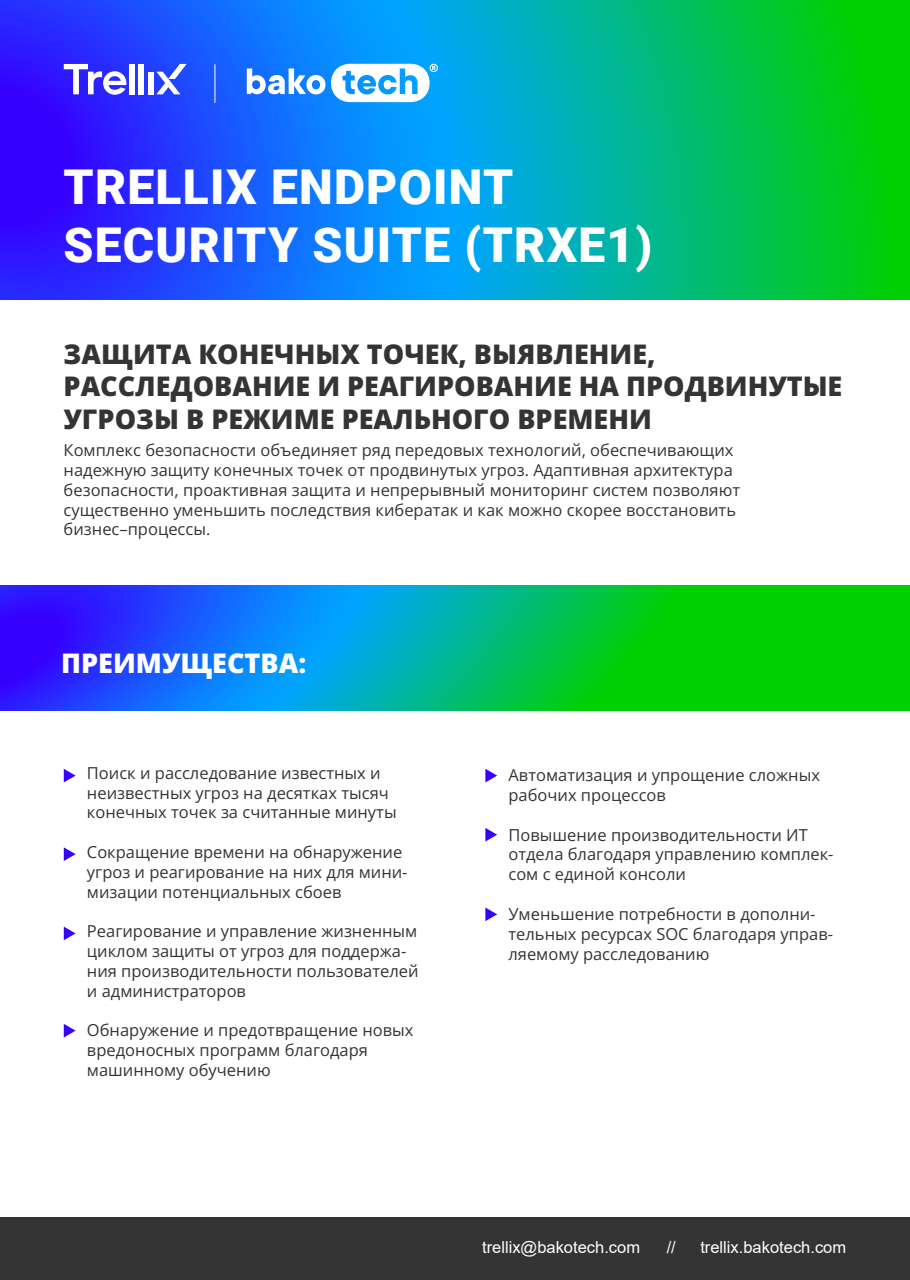
<style>
.page{position:relative;width:910px;height:1280px;background:#fff}
.page>*{position:absolute;margin:0;border:0;box-sizing:border-box;transform-origin:0 0}
.t1{font:900 48px/57.6px "Roboto";letter-spacing:.025em;color:#fff}
.t2{font:800 27px/32.4px "Open Sans";color:#343434}
.t3{font:800 27px "Open Sans";color:#fff}
.t4{font:16.5px/19.8px "Open Sans";color:#343434}
.t5{font:16.5px "Arial";color:#fff}
</style>
<div class="page">
<svg style="left:0;top:586px;width:910px;height:125px;background:#099a89"></svg>
<svg style="left:0;top:0;width:910px;height:299px;background:#0b8eb3"></svg>
<svg style="left:64px;top:64px;width:63px;height:31px"></svg>
<div style="left:129px;top:64px;width:6px;height:30px;background:#fff"></div>
<div style="left:139px;top:64px;width:5px;height:30px;background:#fff"></div>
<div style="left:148px;top:72px;width:5px;height:22px;background:#fff"></div>
<svg style="left:156px;top:64px;width:30px;height:30px"></svg>
<hr style="left:215px;top:64px;width:1px;height:39px;background:#fff">
<svg style="left:247px;top:64px;width:191px;height:38px"></svg>
<svg style="left:64px;top:769px;width:12px;height:13px"></svg>
<svg style="left:485px;top:769px;width:12px;height:13px"></svg>
<svg style="left:485px;top:828px;width:12px;height:13px"></svg>
<svg style="left:485px;top:907px;width:12px;height:14px"></svg>
<svg style="left:64px;top:847px;width:12px;height:14px"></svg>
<svg style="left:64px;top:926px;width:12px;height:14px"></svg>
<svg style="left:64px;top:1024px;width:12px;height:13px"></svg>
<div style="left:0;top:1216px;width:910px;height:64px;background:#343434"></div>
<h1 class="t1" style="left:64px;top:157px;width:590px">TRELLIX ENDPOINT<br>SECURITY SUITE (TRXE1)</h1>
<h2 class="t2" style="left:64px;top:337px;width:780px">ЗАЩИТА КОНЕЧНЫХ ТОЧЕК, ВЫЯВЛЕНИЕ,<br>РАССЛЕДОВАНИЕ И РЕАГИРОВАНИЕ НА ПРОДВИНУТЫЕ<br>УГРОЗЫ В РЕЖИМЕ РЕАЛЬНОГО ВРЕМЕНИ</h2>
<p class="t4" style="left:64px;top:440px;width:678px">Комплекс безопасности объединяет ряд передовых технологий, обеспечивающих надежную защиту конечных точек от продвинутых угроз. Адаптивная архитектура безопасности, проактивная защита и непрерывный мониторинг систем позволяют существенно уменьшить последствия кибератак и как можно скорее восстановить бизнес–процессы.</p>
<h2 class="t3" style="left:61px;top:643px;width:246px">ПРЕИМУЩЕСТВА:</h2>
<p class="t4" style="left:87px;top:762px;width:311px">Поиск и расследование известных и неизвестных угроз на десятках тысяч конечных точек за считанные минуты</p>
<p class="t4" style="left:87px;top:842px;width:322px">Сокращение времени на обнаружение угроз и реагирование на них для мини&shy;мизации потенциальных сбоев</p>
<p class="t4" style="left:87px;top:921px;width:333px">Реагирование и управление жизненным циклом защиты от угроз для поддержа&shy;ния производительности пользователей и администраторов</p>
<p class="t4" style="left:87px;top:1020px;width:328px">Обнаружение и предотвращение новых вредоносных программ благодаря машинному обучению</p>
<p class="t4" style="left:508px;top:765px;width:313px">Автоматизация и упрощение сложных рабочих процессов</p>
<p class="t4" style="left:508px;top:824px;width:327px">Повышение производительности ИТ отдела благодаря управлению комплек&shy;сом с единой консоли</p>
<p class="t4" style="left:508px;top:903px;width:326px">Уменьшение потребности в дополни&shy;тельных ресурсах SOC благодаря управ&shy;ляемому расследованию</p>
<p class="t5" style="left:482px;top:1235px;width:159px">trellix@bakotech.com</p>
<p class="t5" style="left:667px;top:1236px;width:11px">//</p>
<p class="t5" style="left:700px;top:1235px;width:147px">trellix.bakotech.com</p>
</div>
